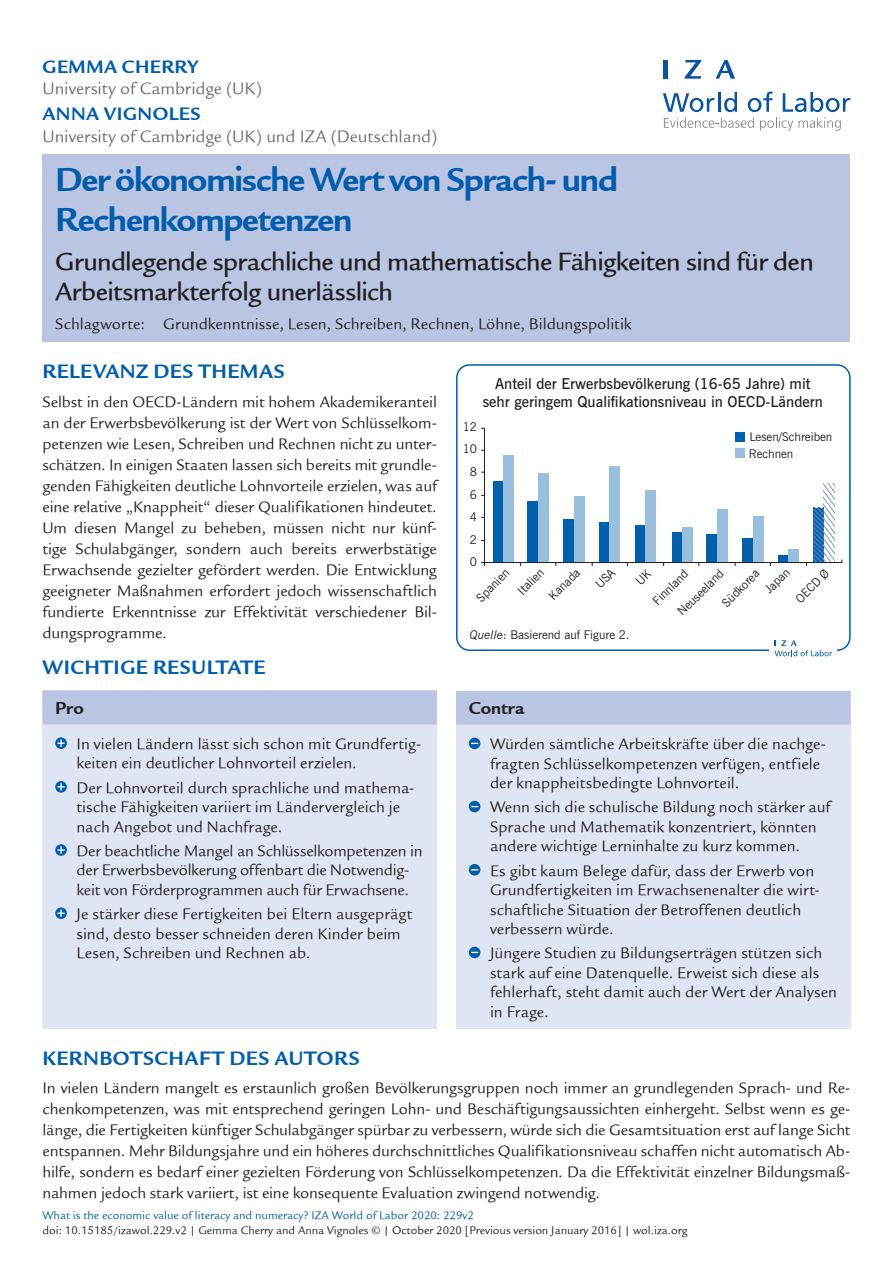
<style>
.page{position:relative;width:893px;height:1263px;background:#fff}
.page>*{position:absolute;margin:0;border:0;box-sizing:border-box;transform-origin:0 0}
.Cover__Title{font:36px/40.5px "Legacy Sans ITCTT Bold";letter-spacing:-.035em;color:#015dab}
.Cover__Subtitle{font:27px/30px "Legacy Sans Md ITCTT Medium";letter-spacing:-.02em;color:#231f20}
.Cover__Header{font:21px "Legacy Sans ITCTT Bold";letter-spacing:.025em;color:#015dab}
.Cover__DOI_Informati{font:21px "Legacy Sans ITCTT Bold";letter-spacing:.02em;color:#015dab}
.Cover__AuthorName{font:19.5px "Legacy Sans ITCTT Bold";letter-spacing:.02em;color:#015dab}
.Cover__Pro_Con_Heade{font:18.75px "Legacy Sans ITCTT Bold";color:#231f20}
.Cover__Affiliation{font:18px "Legacy Sans ITCTT Book";letter-spacing:-.005em;color:#6c6d70}
.Cover__Pro_Con_Bulle{font:16.5px/19.5px "Legacy Sans ITCTT Book";letter-spacing:.005em;color:#231f20}
.Cover__DOI_Informati-2{font:16.5px/21px "Legacy Sans ITCTT Book";letter-spacing:-.01em;color:#231f20;text-align:justify}
.Cover__Bodytext{font:16.5px/21px "Legacy Sans ITCTT Book";letter-spacing:-.005em;color:#231f20;text-align:justify}
.Cover__Keywords{font:16.5px "Legacy Sans ITCTT Book";letter-spacing:.005em;color:#231f20}
.t1{font:600 15px/18px "News Gothic BT";color:#231f20;text-align:center}
.Cover__DOI_Informati-3{font:12px/15px "Legacy Sans ITCTT Book";color:#231f20}
.t2{font:12px/24.2px "News Gothic BT";color:#231f20}
.s1{font-style:italic}
.s2{color:#015dab}
.s3{font-family:"Legacy Sans Std"}
</style>
<div class="page">
<svg style="left:663px;top:92px;width:187px;height:39px"></svg>
<hr style="left:664px;top:60px;width:4px;height:19px;background:#0854a0">
<svg style="left:685px;top:60px;width:16px;height:19px"></svg>
<svg style="left:716px;top:60px;width:19px;height:19px"></svg>
<div style="left:43px;top:154px;width:807px;height:188px;background:#b9c5e3"></div>
<div style="left:43px;top:691px;width:394px;height:338px;background:#e0e5f3"></div>
<div style="left:43px;top:691px;width:394px;height:33px;background:#b9c5e3"></div>
<svg style="left:55px;top:737px;width:12px;height:12px"></svg>
<svg style="left:57px;top:739px;width:8px;height:8px"></svg>
<svg style="left:55px;top:781px;width:12px;height:12px"></svg>
<svg style="left:57px;top:783px;width:8px;height:7px"></svg>
<svg style="left:55px;top:844px;width:12px;height:12px"></svg>
<svg style="left:57px;top:846px;width:8px;height:8px"></svg>
<svg style="left:55px;top:907px;width:12px;height:12px"></svg>
<svg style="left:57px;top:909px;width:8px;height:8px"></svg>
<div style="left:456px;top:691px;width:394px;height:338px;background:#e0e5f3"></div>
<div style="left:456px;top:691px;width:394px;height:33px;background:#b9c5e3"></div>
<svg style="left:469px;top:737px;width:11px;height:12px"></svg>
<svg style="left:469px;top:801px;width:11px;height:11px"></svg>
<svg style="left:469px;top:864px;width:11px;height:11px"></svg>
<svg style="left:469px;top:947px;width:11px;height:11px"></svg>
<div style="left:456px;top:364px;width:395px;height:287px;border:2px solid #015fab;border-radius:13px"></div>
<svg style="left:493px;top:456px;width:21px;height:106px;background:#6da2ce"></svg>
<svg style="left:527px;top:473px;width:21px;height:89px"></svg>
<svg style="left:564px;top:496px;width:21px;height:66px"></svg>
<svg style="left:635px;top:490px;width:21px;height:72px"></svg>
<svg style="left:707px;top:509px;width:21px;height:53px"></svg>
<svg style="left:742px;top:516px;width:21px;height:46px"></svg>
<svg style="left:778px;top:549px;width:21px;height:13px"></svg>
<hr style="left:484px;top:428px;width:1px;height:134px;background:#231f20">
<hr style="left:484px;top:562px;width:358px;height:1px;background:#231f20">
<svg style="left:672px;top:527px;width:27px;height:39px"></svg>
<div style="left:735px;top:432px;width:10px;height:9px;background:#015fab"></div>
<div style="left:735px;top:449px;width:10px;height:9px;background:#9abedd"></div>
<div style="left:769px;top:635px;width:68px;height:25px;background:#fff"></div>
<svg style="left:774px;top:640px;width:58px;height:16px"></svg>
<svg style="left:813px;top:483px;width:21px;height:79px"></svg>
<svg style="left:592px;top:466px;width:28px;height:100px"></svg>
<p class="Cover__AuthorName" style="left:43px;top:55px;width:157px">GEMMA CHERRY</p>
<p class="Cover__Affiliation" style="left:43px;top:79px;width:221px">University of Cambridge (UK)</p>
<p class="Cover__AuthorName" style="left:43px;top:103px;width:160px">ANNA VIGNOLES</p>
<p class="Cover__Affiliation" style="left:43px;top:126px;width:396px">University of Cambridge (UK) und IZA (Deutschland)</p>
<p class="Cover__Title" style="left:55px;top:159px;width:564px">Der ökonomische Wert von Sprach- und<br>Rechenkompetenzen</p>
<p class="Cover__Subtitle" style="left:55px;top:246px;width:760px">Grundlegende sprachliche und mathematische Fähigkeiten sind für den<br>Arbeitsmarkterfolg unerlässlich</p>
<p class="Cover__Keywords" style="left:55px;top:315px;width:578px">Schlagworte: Grundkenntnisse, Lesen, Schreiben, Rechnen, Löhne, Bildungspolitik</p>
<p class="Cover__Header" style="left:43px;top:359px;width:244px">RELEVANZ DES THEMAS</p>
<p class="Cover__Bodytext" style="left:43px;top:392px;width:396px">Selbst in den OECD-Ländern mit hohem Akademikeranteil an der Erwerbsbevölkerung ist der Wert von Schlüsselkom&shy;petenzen wie Lesen, Schreiben und Rechnen nicht zu unter&shy;schätzen. In einigen Staaten lassen sich bereits mit grundle&shy;genden Fähigkeiten deutliche Lohnvorteile erzielen, was auf eine relative „Knappheit“ dieser Qualifikationen hindeutet.<br>Um diesen Mangel zu beheben, müssen nicht nur künf&shy;tige Schulabgänger, sondern auch bereits erwerbstätige Erwachsende gezielter gefördert werden. Die Entwicklung geeigneter Maßnahmen erfordert jedoch wissenschaftlich fundierte Erkenntnisse zur Effektivität verschiedener Bil&shy;dungsprogramme.</p>
<p class="Cover__Header" style="left:43px;top:655px;width:225px">WICHTIGE RESULTATE</p>
<p class="Cover__Pro_Con_Heade" style="left:55px;top:697px;width:30px">Pro</p>
<p class="Cover__Pro_Con_Bulle" style="left:77px;top:734px;width:346px">In vielen Ländern lässt sich schon mit Grundfertig&shy;keiten ein deutlicher Lohnvorteil erzielen.</p>
<p class="Cover__Pro_Con_Bulle" style="left:77px;top:778px;width:339px">Der Lohnvorteil durch sprachliche und mathema&shy;tische Fähigkeiten variiert im Ländervergleich je nach Angebot und Nachfrage.</p>
<p class="Cover__Pro_Con_Bulle" style="left:77px;top:841px;width:348px">Der beachtliche Mangel an Schlüsselkompetenzen in der Erwerbsbevölkerung offenbart die Notwendig&shy;keit von Förderprogrammen auch für Erwachsene.</p>
<p class="Cover__Pro_Con_Bulle" style="left:77px;top:904px;width:337px">Je stärker diese Fertigkeiten bei Eltern ausgeprägt sind, desto besser schneiden deren Kinder beim<br>Lesen, Schreiben und Rechnen ab.</p>
<p class="t1" style="left:483px;top:375px;width:342px">Anteil der Erwerbsbevölkerung (16-65 Jahre) mit sehr geringem Qualifikationsniveau in OECD-Ländern</p>
<p class="t2" style="left:749px;top:428px;width:85px;line-height:17.4px">Lesen/Schreiben<br>Rechnen</p>
<p class="t2" style="left:463px;top:416px;width:16px">12</p>
<p class="t2" style="left:463px;top:438px;width:16px">10</p>
<p class="t2" style="left:470px;top:461px;width:9px">8</p>
<p class="t2" style="left:470px;top:483px;width:9px">6</p>
<p class="t2" style="left:470px;top:505px;width:9px">4</p>
<p class="t2" style="left:470px;top:528px;width:9px">2</p>
<p class="t2" style="left:470px;top:550px;width:9px">0</p>
<p class="t2" style="left:647px;top:595px;width:46px;rotate:-45deg">Finnland</p>
<p class="t2" style="left:745px;top:570px;width:32px;line-height:20.9px;text-indent:-39px;rotate:-45deg">Südkorea<br>Japan</p>
<p class="t2" style="left:790px;top:592px;width:43px;rotate:-45deg">OECD Ø</p>
<p class="t2" style="left:495px;top:567px;width:33px;text-indent:-34px;rotate:-45deg">Spanien<br>Italien</p>
<p class="t2" style="left:543px;top:589px;width:40px;rotate:-45deg">Kanada</p>
<p class="t2" style="left:671px;top:605px;width:61px;rotate:-45deg">Neuseeland</p>
<p class="t2" style="left:470px;top:623px;width:161px"><span class="s1">Quelle</span>: Basierend auf Figure 2.</p>
<p class="Cover__Pro_Con_Heade" style="left:469px;top:697px;width:57px">Contra</p>
<p class="Cover__Pro_Con_Bulle" style="left:490px;top:734px;width:337px">Würden sämtliche Arbeitskräfte über die nachge&shy;fragten Schlüsselkompetenzen verfügen, entfiele der knappheitsbedingte Lohnvorteil.</p>
<p class="Cover__Pro_Con_Bulle" style="left:490px;top:797px;width:342px">Wenn sich die schulische Bildung noch stärker auf<br>Sprache und Mathematik konzentriert, könnten andere wichtige Lerninhalte zu kurz kommen.</p>
<p class="Cover__Pro_Con_Bulle" style="left:490px;top:861px;width:331px">Es gibt kaum Belege dafür, dass der Erwerb von Grundfertigkeiten im Erwachsenenalter die wirt&shy;schaftliche Situation der Betroffenen deutlich verbessern würde.</p>
<p class="Cover__Pro_Con_Bulle" style="left:490px;top:943px;width:348px">Jüngere Studien zu Bildungserträgen stützen sich stark auf eine Datenquelle. Erweist sich diese als fehlerhaft, steht damit auch der Wert der Analysen in Frage.</p>
<p class="Cover__DOI_Informati" style="left:43px;top:1046px;width:319px">KERNBOTSCHAFT DES AUTORS</p>
<p class="Cover__DOI_Informati-2" style="left:43px;top:1077px;width:809px">In vielen Ländern mangelt es erstaunlich großen Bevölkerungsgruppen noch immer an grundlegenden Sprach- und Re&shy;chenkompetenzen, was mit entsprechend geringen Lohn- und Beschäftigungsaussichten einhergeht. Selbst wenn es ge&shy;länge, die Fertigkeiten künftiger Schulabgänger spürbar zu verbessern, würde sich die Gesamtsituation erst auf lange Sicht entspannen. Mehr Bildungsjahre und ein höheres durchschnittliches Qualifikationsniveau schaffen nicht automatisch Ab&shy;hilfe, sondern es bedarf einer gezielten Förderung von Schlüsselkompetenzen. Da die Effektivität einzelner Bildungsmaß&shy;nahmen jedoch stark variiert, ist eine konsequente Evaluation zwingend notwendig.</p>
<p class="Cover__DOI_Informati-3" style="left:43px;top:1207px;width:646px"><span class="s2">What is the economic value of literacy and numeracy? IZA World of Labor 2020: 229v2<br></span>doi: 10.15185/izawol.229.v2 | Gemma Cherry and Anna Vignoles © | <span class="s3">October</span> 2020 [Previous version January 2016] | wol.iza.org</p>
</div>
